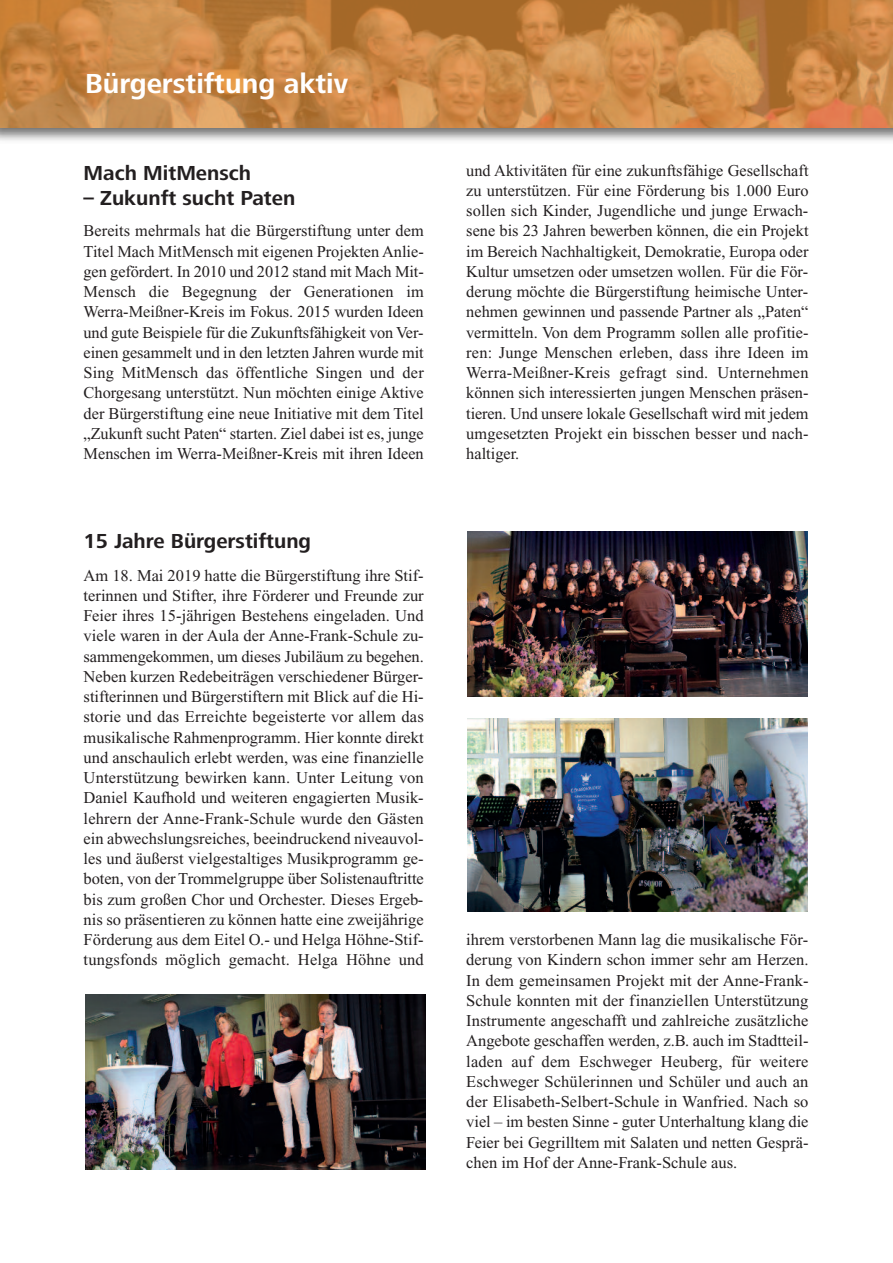
<style>
.page{position:relative;width:893px;height:1263px;background:#fff}
.page>*{position:absolute;margin:0;border:0;box-sizing:border-box;transform-origin:0 0}
.t1{font:700 28.5px "Frutiger Next LT";color:#fff}
.t2{font:700 21px "Frutiger Next LT";color:#231f20}
.t3{font:16.5px/20.2px "Times New Roman";color:#231f20;text-align:justify}
</style>
<div class="page">
<div style="left:0;top:0;width:893px;height:128px;background:#e28f37;opacity:.73"></div>
<img style="left:85px;top:995px;width:340px;height:174px">
<img style="left:468px;top:531px;width:340px;height:166px">
<img style="left:468px;top:718px;width:340px;height:193px">
<h1 class="t1" style="left:85px;top:74px;width:265px">Bürgerstiftung aktiv</h1>
<p class="t2" style="left:84px;top:166px;width:169px">Mach MitMensch</p>
<p class="t2" style="left:84px;top:191px;width:213px">– Zukunft sucht Paten</p>
<p class="t3" style="left:84px;top:222px;width:342px">Bereits mehrmals hat die Bürgerstiftung unter dem Titel Mach MitMensch mit eigenen Projekten Anlie&shy;gen gefördert. In 2010 und 2012 stand mit Mach Mit-Mensch die Begegnung der Generationen im Werra-Meißner-Kreis im Fokus. 2015 wurden Ideen und gute Beispiele für die Zukunftsfähigkeit von Ver&shy;einen gesammelt und in den letzten Jahren wurde mit Sing MitMensch das öffentliche Singen und der Chorgesang unterstützt. Nun möchten einige Aktive der Bürgerstiftung eine neue Initiative mit dem Titel „Zukunft sucht Paten“ starten. Ziel dabei ist es, junge Menschen im Werra-Meißner-Kreis mit ihren Ideen</p>
<p class="t2" style="left:84px;top:534px;width:229px">15 Jahre Bürgerstiftung</p>
<p class="t3" style="left:84px;top:566px;width:342px">Am 18. Mai 2019 hatte die Bürgerstiftung ihre Stif&shy;terinnen und Stifter, ihre Förderer und Freunde zur Feier ihres 15-jährigen Bestehens eingeladen. Und viele waren in der Aula der Anne-Frank-Schule zu&shy;sammengekommen, um dieses Jubiläum zu begehen.<br>Neben kurzen Redebeiträgen verschiedener Bürger&shy;stifterinnen und Bürgerstiftern mit Blick auf die Hi&shy;storie und das Erreichte begeisterte vor allem das musikalische Rahmenprogramm. Hier konnte direkt und anschaulich erlebt werden, was eine finanzielle Unterstützung bewirken kann. Unter Leitung von Daniel Kaufhold und weiteren engagierten Musik&shy;lehrern der Anne-Frank-Schule wurde den Gästen ein abwechslungsreiches, beeindruckend niveauvol&shy;les und äußerst vielgestaltiges Musikprogramm ge&shy;boten, von der Trommelgruppe über Solistenauftritte bis zum großen Chor und Orchester. Dieses Ergeb&shy;nis so präsentieren zu können hatte eine zweijährige Förderung aus dem Eitel O.- und Helga Höhne-Stif&shy;tungsfonds möglich gemacht. Helga Höhne und</p>
<p class="t3" style="left:466px;top:161px;width:344px">und Aktivitäten für eine zukunftsfähige Gesellschaft zu unterstützen. Für eine Förderung bis 1.000 Euro sollen sich Kinder, Jugendliche und junge Erwach&shy;sene bis 23 Jahren bewerben können, die ein Projekt im Bereich Nachhaltigkeit, Demokratie, Europa oder Kultur umsetzen oder umsetzen wollen. Für die För&shy;derung möchte die Bürgerstiftung heimische Unter&shy;nehmen gewinnen und passende Partner als „Paten“ vermitteln. Von dem Programm sollen alle profitie&shy;ren: Junge Menschen erleben, dass ihre Ideen im Werra-Meißner-Kreis gefragt sind. Unternehmen können sich interessierten jungen Menschen präsen&shy;tieren. Und unsere lokale Gesellschaft wird mit jedem umgesetzten Projekt ein bisschen besser und nach&shy;haltiger.</p>
<p class="t3" style="left:466px;top:931px;width:344px">ihrem verstorbenen Mann lag die musikalische För&shy;derung von Kindern schon immer sehr am Herzen.<br>In dem gemeinsamen Projekt mit der Anne-Frank-Schule konnten mit der finanziellen Unterstützung Instrumente angeschafft und zahlreiche zusätzliche Angebote geschaffen werden, z.B. auch im Stadtteil&shy;laden auf dem Eschweger Heuberg, für weitere Eschweger Schülerinnen und Schüler und auch an der Elisabeth-Selbert-Schule in Wanfried. Nach so viel – im besten Sinne - guter Unterhaltung klang die Feier bei Gegrilltem mit Salaten und netten Gesprä&shy;chen im Hof der Anne-Frank-Schule aus.</p>
</div>
